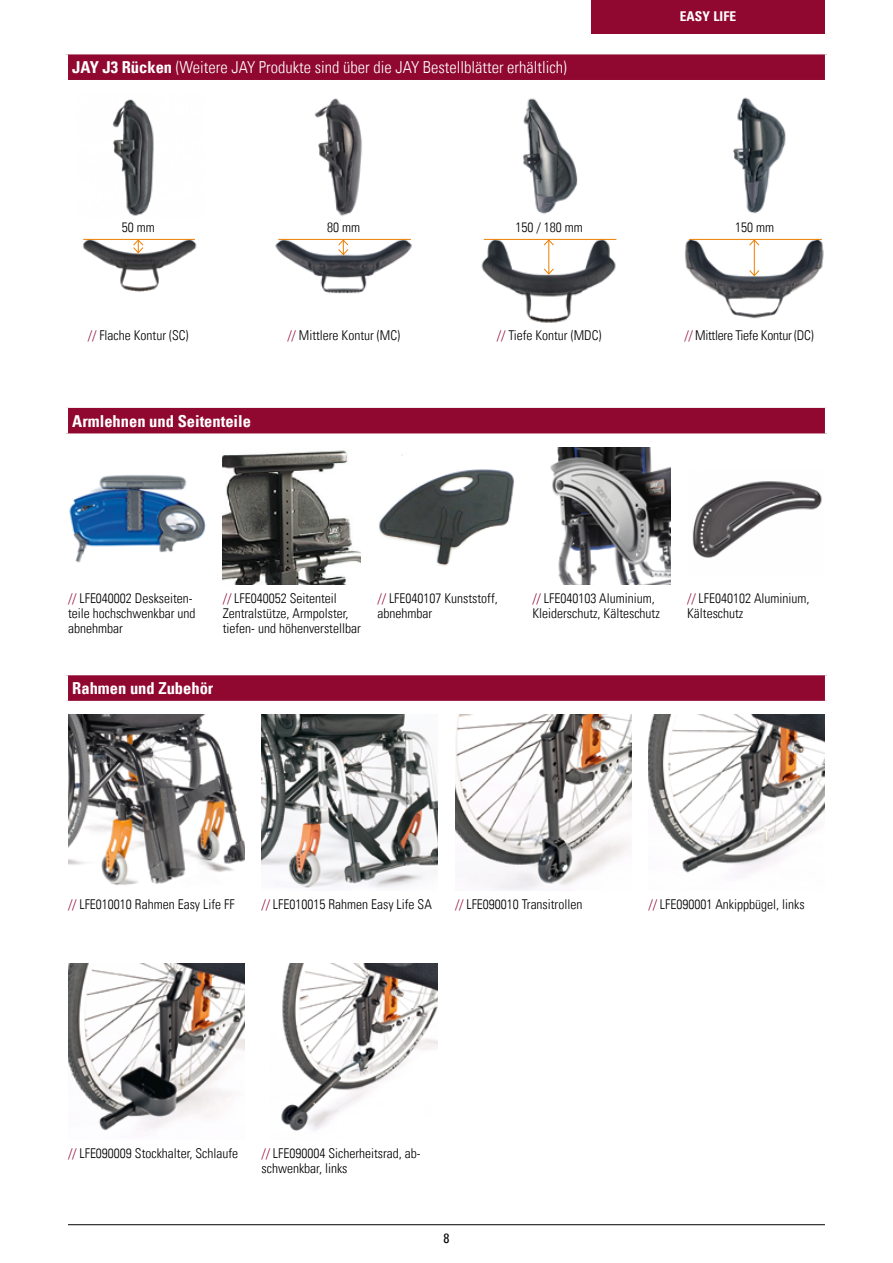
<style>
.page{position:relative;width:893px;height:1263px;background:#fff}
.page>*{position:absolute;margin:0;border:0;box-sizing:border-box;transform-origin:0 0}
.t1{font:16.5px "Univers Com 47 Light Cond";color:#fff}
.t2{font:16.5px "Univers Com 67 Bold Cond";color:#fff}
.t3{font:13.5px/15px "Univers Com 47 Light Cond";color:#000}
.t4{font:13.5px "Univers Com 47 Light Cond";letter-spacing:-.02em;color:#000}
.t5{font:13.5px "Univers Com 67 Bold Cond";letter-spacing:.01em;color:#fff}
.t6{font:condensed 13.5px "Univers Com 57";color:#000}
.s1{font-family:"Univers Com 67 Bold Cond"}
.s2{color:#900730}
</style>
<div class="page">
<img style="left:68px;top:714px;width:176px;height:171px">
<img style="left:261px;top:714px;width:177px;height:174px">
<img style="left:223px;top:450px;width:138px;height:135px">
<img style="left:455px;top:714px;width:176px;height:177px">
<img style="left:648px;top:714px;width:177px;height:159px">
<img style="left:68px;top:963px;width:176px;height:168px">
<img style="left:281px;top:963px;width:157px;height:168px">
<img style="left:379px;top:454px;width:136px;height:112px">
<img style="left:550px;top:447px;width:120px;height:138px">
<img style="left:692px;top:481px;width:130px;height:77px">
<img style="left:69px;top:475px;width:137px;height:88px">
<div style="left:66px;top:406px;width:761px;height:29px;background:#900730"></div>
<svg style="left:66px;top:406px;width:761px;height:2px;background:#f9f3f5"></svg>
<hr style="left:65px;top:408px;width:3px;height:25px;background:#fff">
<hr style="left:825px;top:408px;width:3px;height:25px;background:#fff">
<svg style="left:66px;top:433px;width:761px;height:2px;background:#e5c5cf"></svg>
<div style="left:66px;top:674px;width:761px;height:28px;background:#900730"></div>
<hr style="left:65px;top:672px;width:763px;height:3px;background:#fff">
<hr style="left:65px;top:675px;width:3px;height:26px;background:#fff">
<hr style="left:825px;top:675px;width:3px;height:26px;background:#fff">
<hr style="left:65px;top:701px;width:763px;height:3px;background:#fff">
<div style="left:66px;top:53px;width:761px;height:29px;background:#900730"></div>
<hr style="left:65px;top:51px;width:763px;height:3px;background:#fff">
<hr style="left:65px;top:54px;width:3px;height:26px;background:#fff">
<hr style="left:825px;top:54px;width:3px;height:26px;background:#fff">
<hr style="left:65px;top:80px;width:763px;height:3px;background:#fff">
<img style="left:275px;top:238px;width:137px;height:56px">
<svg style="left:338px;top:240px;width:11px;height:15px"></svg>
<hr style="left:278px;top:239px;width:133px;height:1px;background:#ef7d00">
<img style="left:314px;top:98px;width:48px;height:118px">
<img style="left:685px;top:238px;width:139px;height:81px">
<hr style="left:754px;top:240px;width:1px;height:35px;background:#ef7d00">
<svg style="left:749px;top:270px;width:11px;height:6px"></svg>
<svg style="left:749px;top:240px;width:11px;height:6px"></svg>
<hr style="left:689px;top:239px;width:133px;height:1px;background:#ef7d00">
<img style="left:733px;top:97px;width:53px;height:117px">
<img style="left:481px;top:238px;width:136px;height:85px">
<hr style="left:548px;top:240px;width:1px;height:34px;background:#ef7d00">
<svg style="left:543px;top:268px;width:11px;height:7px"></svg>
<svg style="left:543px;top:240px;width:11px;height:6px"></svg>
<hr style="left:484px;top:239px;width:132px;height:1px;background:#ef7d00">
<img style="left:523px;top:98px;width:55px;height:116px">
<img style="left:83px;top:238px;width:114px;height:54px">
<svg style="left:133px;top:240px;width:11px;height:14px"></svg>
<hr style="left:83px;top:239px;width:112px;height:1px;background:#ef7d00">
<img style="left:113px;top:99px;width:41px;height:117px">
<div style="left:591px;top:0;width:234px;height:34px;background:#900730"></div>
<hr style="left:68px;top:1224px;width:757px;height:1px;background:#000">
<p class="t5" style="left:680px;top:8px;width:58px">EASY LIFE</p>
<p class="t1" style="left:72px;top:57px;width:496px"><span class="s1">JAY J3 Rücken</span> (Weitere JAY Produkte sind über die JAY Bestellblätter erhältlich)</p>
<p class="t3" style="left:122px;top:220px;width:34px">50 mm</p>
<p class="t3" style="left:327px;top:220px;width:34px">80 mm</p>
<p class="t3" style="left:515px;top:220px;width:69px">150 / 180 mm</p>
<p class="t3" style="left:735px;top:220px;width:40px">150 mm</p>
<p class="t3" style="left:88px;top:328px;width:102px"><span class="s2">//</span> Flache Kontur (SC)</p>
<p class="t3" style="left:287px;top:328px;width:114px"><span class="s2">//</span> Mittlere Kontur (MC)</p>
<p class="t3" style="left:497px;top:328px;width:106px"><span class="s2">//</span> Tiefe Kontur (MDC)</p>
<p class="t4" style="left:684px;top:327px;width:131px"><span class="s2">//</span> Mittlere Tiefe Kontur (DC)</p>
<p class="t2" style="left:72px;top:411px;width:180px">Armlehnen und Seitenteile</p>
<p class="t3" style="left:68px;top:591px;width:129px"><span class="s2">//</span> LFE040002 Deskseiten&shy;teile hochschwenkbar und abnehmbar</p>
<p class="t3" style="left:223px;top:591px;width:139px"><span class="s2">//</span> LFE040052 Seitenteil<br>Zentralstütze, Armpolster, tiefen- und höhenverstellbar</p>
<p class="t3" style="left:378px;top:591px;width:122px"><span class="s2">//</span> LFE040107 Kunststoff, abnehmbar</p>
<p class="t3" style="left:532px;top:591px;width:129px"><span class="s2">//</span> LFE040103 Aluminium,<br>Kleiderschutz, Kälteschutz</p>
<p class="t3" style="left:687px;top:591px;width:124px"><span class="s2">//</span> LFE040102 Aluminium,<br>Kälteschutz</p>
<p class="t2" style="left:72px;top:678px;width:143px">Rahmen und Zubehör</p>
<p class="t3" style="left:68px;top:897px;width:168px"><span class="s2">//</span> LFE010010 Rahmen Easy Life FF</p>
<p class="t3" style="left:261px;top:897px;width:172px"><span class="s2">//</span> LFE010015 Rahmen Easy Life SA</p>
<p class="t3" style="left:455px;top:897px;width:129px"><span class="s2">//</span> LFE090010 Transitrollen</p>
<p class="t3" style="left:648px;top:897px;width:158px"><span class="s2">//</span> LFE090001 Ankippbügel, links</p>
<p class="t3" style="left:68px;top:1146px;width:172px"><span class="s2">//</span> LFE090009 Stockhalter, Schlaufe</p>
<p class="t3" style="left:262px;top:1146px;width:161px"><span class="s2">//</span> LFE090004 Sicherheitsrad, ab&shy;schwenkbar, links</p>
<p class="t6" style="left:443px;top:1229px;width:7px">8</p>
</div>
